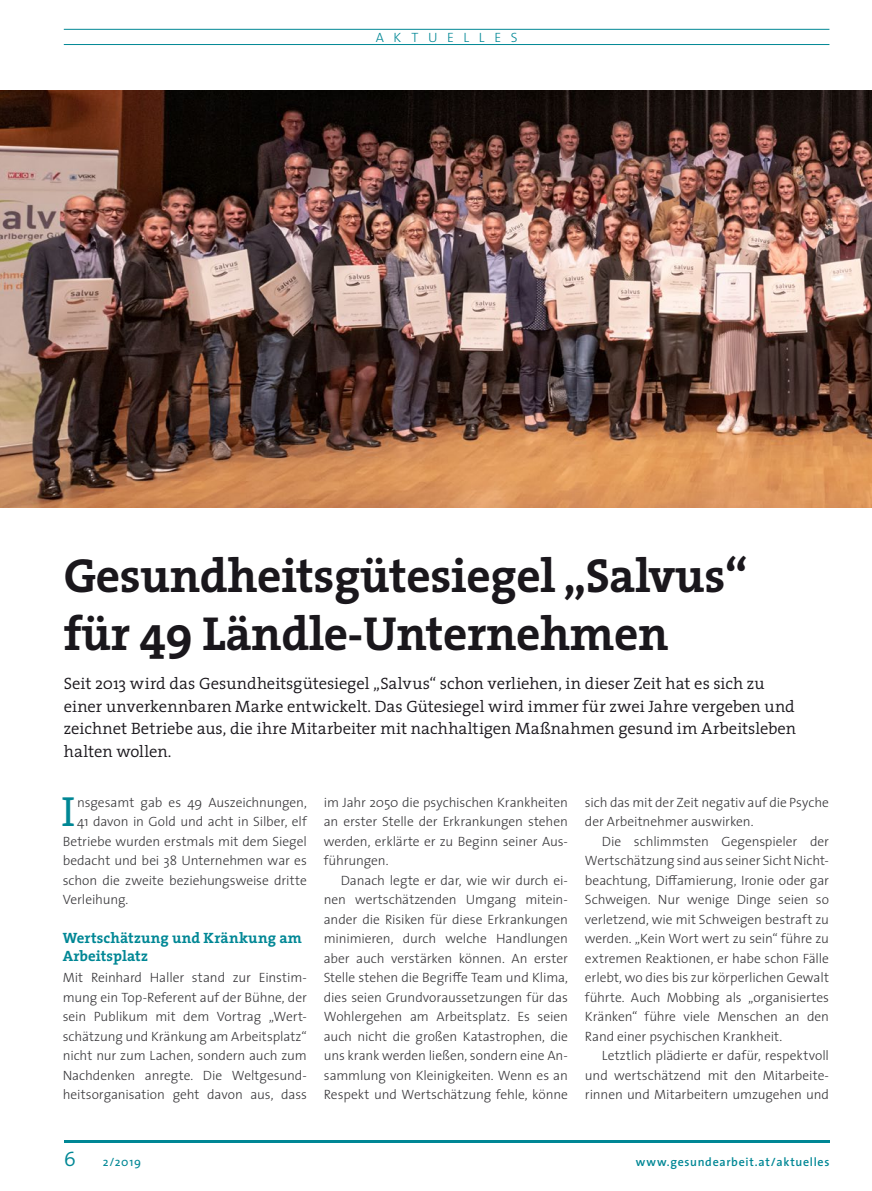
<style>
.page{position:relative;width:872px;height:1191px;background:#fff}
.page>*{position:absolute;margin:0;border:0;box-sizing:border-box;transform-origin:0 0}
.t1{font:700 48px/57.6px "The Serif";letter-spacing:-.01em;color:#1a171c}
.t2{font:42.45px "The Serif";color:#008795}
.t3{font:21px "The Serif Semi Light Caps";color:#008795}
.t4{font:300 16.5px/22.5px "The Serif";color:#1a171c}
.t5{font:700 15px/18px "The Serif";letter-spacing:.005em;color:#008795}
.t6{font:300 13.5px/19.5px "The Sans";letter-spacing:-.005em;color:#38373a;text-align:justify}
.t7{font:300 13.5px "The Sans";letter-spacing:.72em;color:#008795}
.t8{font:600 12px "The Sans";letter-spacing:.06em;color:#008795}
.t9{font:12px "The Sans";color:#008795}
</style>
<div class="page">
<hr style="left:64px;top:1140px;width:765px;height:2px;background:#008795">
<hr style="left:64px;top:29px;width:765px;height:1px;background:#008795">
<hr style="left:64px;top:44px;width:765px;height:1px;background:#008795">
<img style="left:0;top:90px;width:872px;height:417px">
<p class="t7" style="left:376px;top:26px;width:143px">AKTUELLES</p>
<h1 class="t1" style="left:64px;top:546px;width:685px">Gesundheitsgütesiegel „Salvus“ für 49 Ländle-Unternehmen</h1>
<p class="t4" style="left:64px;top:672px;width:734px">Seit 2013 wird das Gesundheitsgütesiegel „Salvus“ schon verliehen, in dieser Zeit hat es sich zu einer unverkennbaren Marke entwickelt. Das Gütesiegel wird immer für zwei Jahre vergeben und zeichnet Betriebe aus, die ihre Mitarbeiter mit nachhaltigen Maßnahmen gesund im Arbeitsleben halten wollen.</p>
<h2 class="t2" style="left:62px;top:776px;width:15px">I</h2>
<p class="t6" style="left:77px;top:792px;width:231px">nsgesamt gab es 49 Auszeichnungen,</p>
<p class="t6" style="left:77px;top:811px;width:231px">41 davon in Gold und acht in Silber, elf</p>
<p class="t6" style="left:63px;top:831px;width:245px">Betriebe wurden erstmals mit dem Siegel</p>
<p class="t6" style="left:63px;top:850px;width:245px">bedacht und bei 38 Unternehmen war es</p>
<p class="t6" style="left:63px;top:870px;width:245px">schon die zweite beziehungsweise dritte</p>
<p class="t6" style="left:63px;top:889px;width:67px">Verleihung.</p>
<p class="t5" style="left:63px;top:929px;width:241px">Wertschätzung und Kränkung am<br>Arbeitsplatz</p>
<p class="t6" style="left:63px;top:967px;width:245px">Mit Reinhard Haller stand zur Einstim&shy;mung ein Top-Referent auf der Bühne, der sein Publikum mit dem Vortrag „Wert&shy;schätzung und Kränkung am Arbeitsplatz“ nicht nur zum Lachen, sondern auch zum Nachdenken anregte. Die Weltgesund&shy;heitsorganisation geht davon aus, dass</p>
<p class="t6" style="left:324px;top:792px;width:245px">im Jahr 2050 die psychischen Krankheiten an erster Stelle der Erkrankungen stehen werden, erklärte er zu Beginn seiner Aus&shy;führungen.</p>
<p class="t6" style="left:324px;top:870px;width:246px;text-indent:17px">Danach legte er dar, wie wir durch ei&shy;nen wertschätzenden Umgang mitein&shy;ander die Risiken für diese Erkrankungen minimieren, durch welche Handlungen aber auch verstärken können. An erster Stelle stehen die Begriffe Team und Klima, dies seien Grundvoraussetzungen für das Wohlergehen am Arbeitsplatz. Es seien auch nicht die großen Katastrophen, die uns krank werden ließen, sondern eine An&shy;sammlung von Kleinigkeiten. Wenn es an Respekt und Wertschätzung fehle, könne</p>
<p class="t6" style="left:585px;top:792px;width:245px">sich das mit der Zeit negativ auf die Psyche der Arbeitnehmer auswirken.</p>
<p class="t6" style="left:585px;top:831px;width:246px;text-indent:17px">Die schlimmsten Gegenspieler der Wertschätzung sind aus seiner Sicht Nicht&shy;beachtung, Diffamierung, Ironie oder gar Schweigen. Nur wenige Dinge seien so verletzend, wie mit Schweigen bestraft zu werden. „Kein Wort wert zu sein“ führe zu extremen Reaktionen, er habe schon Fälle erlebt, wo dies bis zur körperlichen Gewalt führte. Auch Mobbing als „organisiertes Kränken“ führe viele Menschen an den Rand einer psychischen Krankheit.</p>
<p class="t6" style="left:585px;top:1045px;width:246px;text-indent:17px">Letztlich plädierte er dafür, respektvoll und wertschätzend mit den Mitarbeite&shy;rinnen und Mitarbeitern umzugehen und</p>
<h3 class="t3" style="left:64px;top:1141px;width:14px">6</h3>
<p class="t9" style="left:103px;top:1151px;width:40px">2/2019</p>
<p class="t8" style="left:636px;top:1151px;width:195px">www.gesundearbeit.at/aktuelles</p>
</div>
